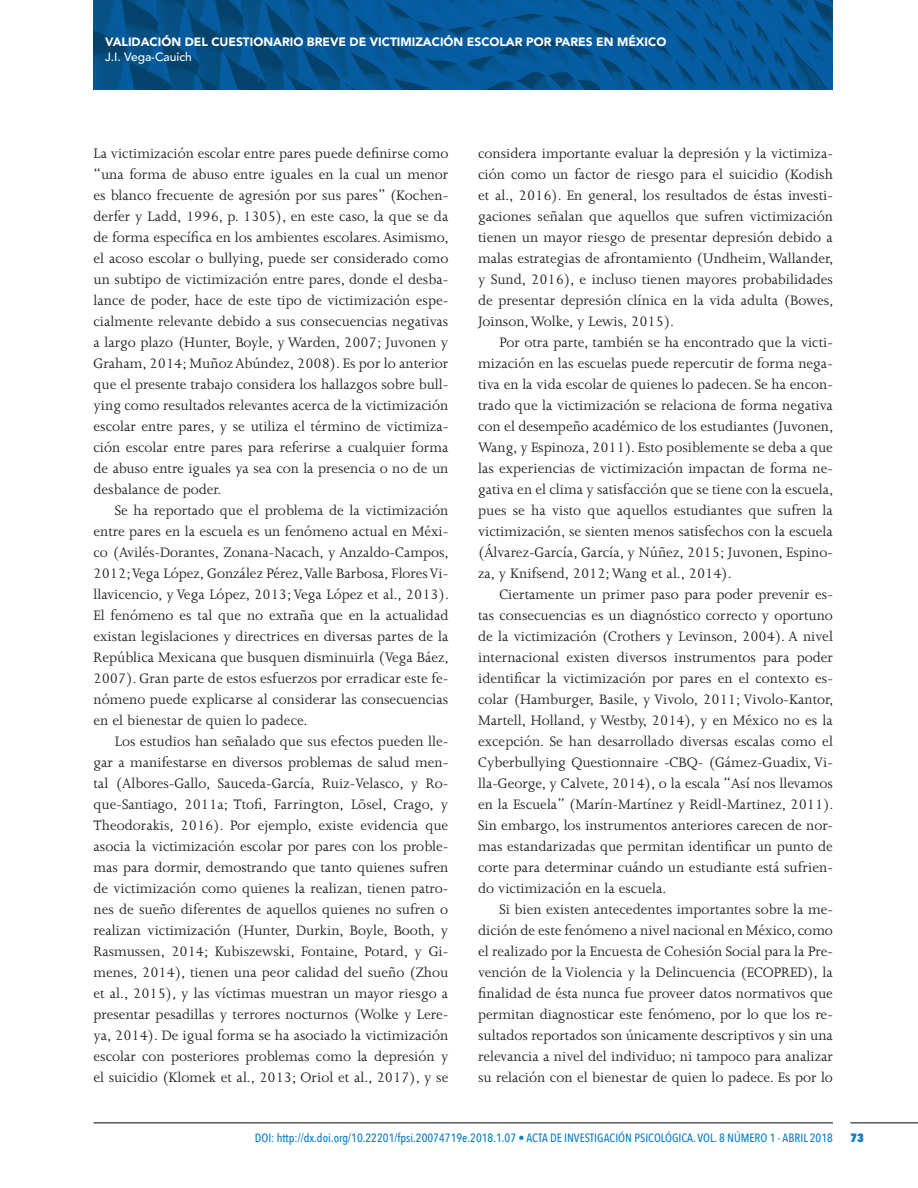
<style>
.page{position:relative;width:918px;height:1188px;background:#fff}
.page>*{position:absolute;margin:0;border:0;box-sizing:border-box;transform-origin:0 0}
.t1{font:15.75px/21px "Joanna MT Std";color:#231f20;text-align:justify}
.t2{font:500 12px "Avenir Next Condensed";color:#0a7eca}
.t3{font:900 12px "Avenir LT Std";color:#fff}
.t4{font:500 12px "Avenir LT Std";color:#fff}
.t5{font:800 12px "Avenir Next Condensed";color:#0a7eca}
</style>
<div class="page">
<img style="left:94px;top:0;width:739px;height:90px">
<hr style="left:94px;top:1122px;width:739px;height:1px;background:#231f20">
<hr style="left:850px;top:1122px;width:68px;height:1px;background:#231f20">
<p class="t3" style="left:105px;top:35px;width:563px">VALIDACIÓN DEL CUESTIONARIO BREVE DE VICTIMIZACIÓN ESCOLAR POR PARES EN MÉXICO</p>
<p class="t4" style="left:105px;top:50px;width:88px">J.I. Vega-Cauich</p>
<p class="t1" style="left:94px;top:143px;width:357px">La victimización escolar entre pares puede definirse como “una forma de abuso entre iguales en la cual un menor es blanco frecuente de agresión por sus pares” (Kochen&shy;derfer y Ladd, 1996, p. 1305), en este caso, la que se da de forma específica en los ambientes escolares. Asimismo, el acoso escolar o bullying, puede ser considerado como un subtipo de victimización entre pares, donde el desba&shy;lance de poder, hace de este tipo de victimización espe&shy;cialmente relevante debido a sus consecuencias negativas a largo plazo (Hunter, Boyle, y Warden, 2007; Juvonen y Graham, 2014; Muñoz Abúndez, 2008). Es por lo anterior que el presente trabajo considera los hallazgos sobre bull&shy;ying como resultados relevantes acerca de la victimización escolar entre pares, y se utiliza el término de victimiza&shy;ción escolar entre pares para referirse a cualquier forma de abuso entre iguales ya sea con la presencia o no de un desbalance de poder.</p>
<p class="t1" style="left:94px;top:500px;width:357px;text-indent:21px">Se ha reportado que el problema de la victimización entre pares en la escuela es un fenómeno actual en Méxi&shy;co (Avilés-Dorantes, Zonana-Nacach, y Anzaldo-Campos, 2012; Vega López, González Pérez, Valle Barbosa, Flores Vi&shy;llavicencio, y Vega López, 2013; Vega López et al., 2013).<br>El fenómeno es tal que no extraña que en la actualidad existan legislaciones y directrices en diversas partes de la República Mexicana que busquen disminuirla (Vega Báez, 2007). Gran parte de estos esfuerzos por erradicar este fe&shy;nómeno puede explicarse al considerar las consecuencias en el bienestar de quien lo padece.</p>
<p class="t1" style="left:94px;top:731px;width:356px;text-indent:21px">Los estudios han señalado que sus efectos pueden lle&shy;gar a manifestarse en diversos problemas de salud men&shy;tal (Albores-Gallo, Sauceda-García, Ruiz-Velasco, y Ro&shy;que-Santiago, 2011a; Ttofi, Farrington, Lösel, Crago, y Theodorakis, 2016). Por ejemplo, existe evidencia que asocia la victimización escolar por pares con los proble&shy;mas para dormir, demostrando que tanto quienes sufren de victimización como quienes la realizan, tienen patro&shy;nes de sueño diferentes de aquellos quienes no sufren o realizan victimización (Hunter, Durkin, Boyle, Booth, y Rasmussen, 2014; Kubiszewski, Fontaine, Potard, y Gi&shy;menes, 2014), tienen una peor calidad del sueño (Zhou et al., 2015), y las víctimas muestran un mayor riesgo a presentar pesadillas y terrores nocturnos (Wolke y Lere&shy;ya, 2014). De igual forma se ha asociado la victimización escolar con posteriores problemas como la depresión y el suicidio (Klomek et al., 2013; Oriol et al., 2017), y se</p>
<p class="t1" style="left:478px;top:143px;width:357px">considera importante evaluar la depresión y la victimiza&shy;ción como un factor de riesgo para el suicidio (Kodish et al., 2016). En general, los resultados de éstas investi&shy;gaciones señalan que aquellos que sufren victimización tienen un mayor riesgo de presentar depresión debido a malas estrategias de afrontamiento (Undheim, Wallander, y Sund, 2016), e incluso tienen mayores probabilidades de presentar depresión clínica en la vida adulta (Bowes, Joinson, Wolke, y Lewis, 2015).</p>
<p class="t1" style="left:478px;top:332px;width:357px;text-indent:21px">Por otra parte, también se ha encontrado que la victi&shy;mización en las escuelas puede repercutir de forma nega&shy;tiva en la vida escolar de quienes lo padecen. Se ha encon&shy;trado que la victimización se relaciona de forma negativa con el desempeño académico de los estudiantes (Juvonen, Wang, y Espinoza, 2011). Esto posiblemente se deba a que las experiencias de victimización impactan de forma ne&shy;gativa en el clima y satisfacción que se tiene con la escuela, pues se ha visto que aquellos estudiantes que sufren la victimización, se sienten menos satisfechos con la escuela (Álvarez-García, García, y Núñez, 2015; Juvonen, Espino&shy;za, y Knifsend, 2012; Wang et al., 2014).</p>
<p class="t1" style="left:478px;top:584px;width:357px;text-indent:21px">Ciertamente un primer paso para poder prevenir es&shy;tas consecuencias es un diagnóstico correcto y oportuno de la victimización (Crothers y Levinson, 2004). A nivel internacional existen diversos instrumentos para poder identificar la victimización por pares en el contexto es&shy;colar (Hamburger, Basile, y Vivolo, 2011; Vivolo-Kantor, Martell, Holland, y Westby, 2014), y en México no es la excepción. Se han desarrollado diversas escalas como el Cyberbullying Questionnaire -CBQ- (Gámez-Guadix, Vi&shy;lla-George, y Calvete, 2014), o la escala “Así nos llevamos en la Escuela” (Marín-Martínez y Reidl-Martinez, 2011).<br>Sin embargo, los instrumentos anteriores carecen de nor&shy;mas estandarizadas que permitan identificar un punto de corte para determinar cuándo un estudiante está sufrien&shy;do victimización en la escuela.</p>
<p class="t1" style="left:478px;top:899px;width:356px;text-indent:21px">Si bien existen antecedentes importantes sobre la me&shy;dición de este fenómeno a nivel nacional en México, como el realizado por la Encuesta de Cohesión Social para la Pre&shy;vención de la Violencia y la Delincuencia (ECOPRED), la finalidad de ésta nunca fue proveer datos normativos que permitan diagnosticar este fenómeno, por lo que los re&shy;sultados reportados son únicamente descriptivos y sin una relevancia a nivel del individuo; ni tampoco para analizar su relación con el bienestar de quien lo padece. Es por lo</p>
<p class="t2" style="left:255px;top:1130px;width:580px">DOI: http://dx.doi.org/10.22201/fpsi.20074719e.2018.1.07 • ACTA DE INVESTIGACIÓN PSICOLÓGICA. VOL. 8 NÚMERO 1 · ABRIL 2018</p>
<p class="t5" style="left:850px;top:1130px;width:15px">73</p>
</div>
